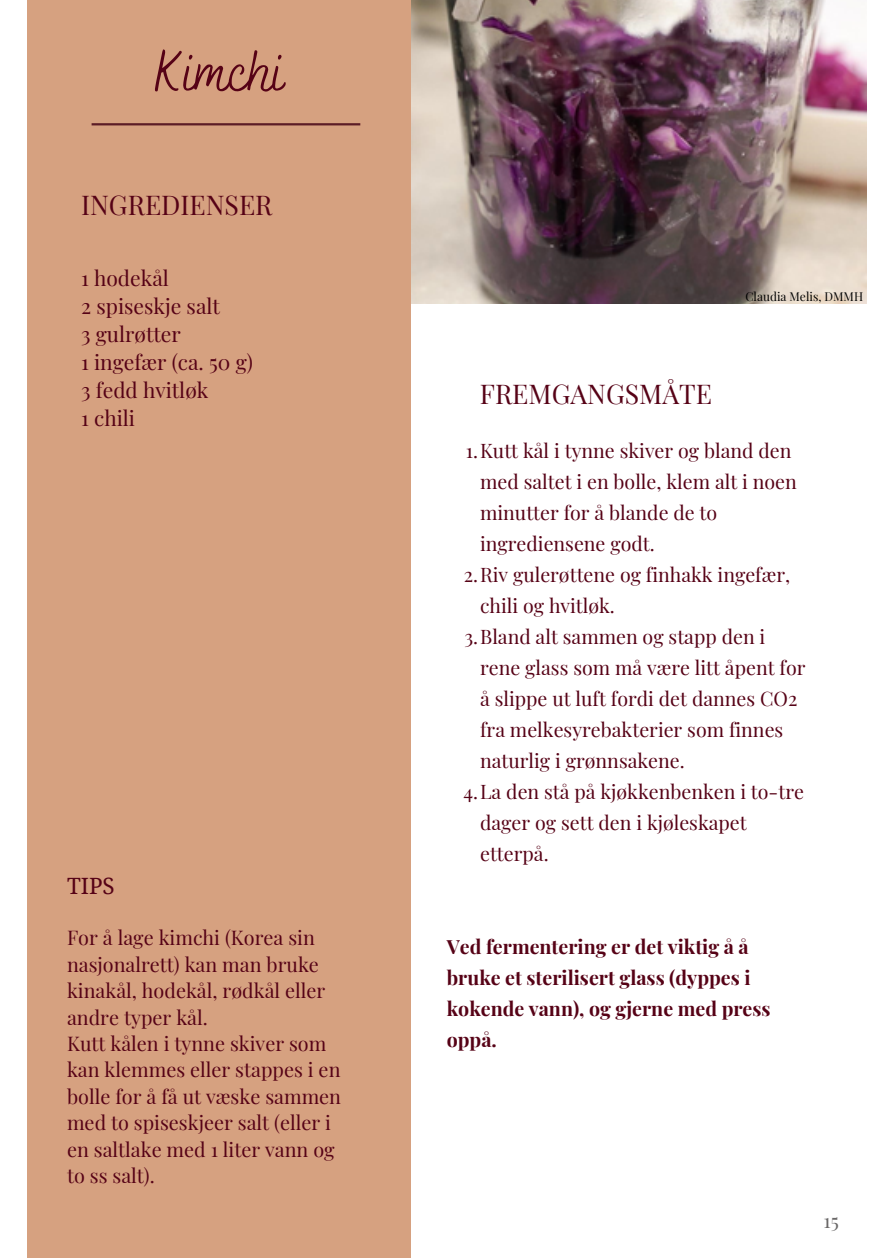
<style>
.page{position:relative;width:894px;height:1258px;background:#fff}
.page>*{position:absolute;margin:0;border:0;box-sizing:border-box;transform-origin:0 0}
.t1{font:57.3px "Bakerie Smooth";color:#560216}
.t2{font:26.7px "Playfair Display";color:#560216}
.t3{font:22.5px "Droid Serif";color:#560216}
.t4{font:21px/27.9px "Playfair Display";color:#560216}
.t5{font:19.8px/26.4px "Playfair Display";color:#560216}
.t6{font:19.5px/30.9px "Playfair Display";color:#560216}
.t7{font:700 19.5px/30.9px "Playfair Display";color:#560216}
.t8{font:19.5px "Playfair Display";color:#696767}
.t9{font:12px "Playfair Display";color:#000}
</style>
<div class="page">
<img style="left:410px;top:0;width:456px;height:304px">
<div style="left:27px;top:0;width:383px;height:1258px;background:#d6a180"></div>
<hr style="left:92px;top:123px;width:268px;height:2px;background:#5c1c26">
<h2 class="t1" style="left:154px;top:39px;width:132px">Kimchi</h2>
<h1 class="t2" style="left:81px;top:186px;width:193px">INGREDIENSER</h1>
<p class="t4" style="left:81px;top:264px;width:173px">1 hodekål<br>2 spiseskje salt<br>3 gulrøtter<br>1 ingefær (ca. 50 g)<br>3 fedd hvitløk<br>1 chili</p>
<p class="t3" style="left:67px;top:873px;width:49px">TIPS</p>
<p class="t5" style="left:67px;top:924px;width:275px">For å lage kimchi (Korea sin nasjonalrett) kan man bruke kinakål, hodekål, rødkål eller andre typer kål.<br>Kutt kålen i tynne skiver som kan klemmes eller stappes i en bolle for å få ut væske sammen med to spiseskjeer salt (eller i en saltlake med 1 liter vann og to ss salt).</p>
<p class="t9" style="left:745px;top:288px;width:119px">Claudia Melis, DMMH</p>
<p class="t2" style="left:479px;top:375px;width:234px">FREMGANGSMÅTE</p>
<h2 class="t6" style="left:480px;top:434px;width:318px;text-indent:-14px">1.Kutt kål i tynne skiver og bland den med saltet i en bolle, klem alt i noen minutter for å blande de to ingrediensene godt.</h2>
<h4 class="t6" style="left:480px;top:558px;width:311px;text-indent:-16px">2.Riv gulerøttene og finhakk ingefær, chili og hvitløk.</h4>
<h3 class="t6" style="left:480px;top:620px;width:327px;text-indent:-16px">3.Bland alt sammen og stapp den i rene glass som må være litt åpent for å slippe ut luft fordi det dannes CO2 fra melkesyrebakterier som finnes naturlig i grønnsakene.</h3>
<h6 class="t6" style="left:480px;top:775px;width:325px;text-indent:-17px">4.La den stå på kjøkkenbenken i to-tre dager og sett den i kjøleskapet etterpå.</h6>
<p class="t7" style="left:446px;top:930px;width:325px">Ved fermentering er det viktig å å bruke et sterilisert glass (dyppes i kokende vann), og gjerne med press oppå.</p>
<p class="t8" style="left:823px;top:1207px;width:17px">15</p>
</div>
